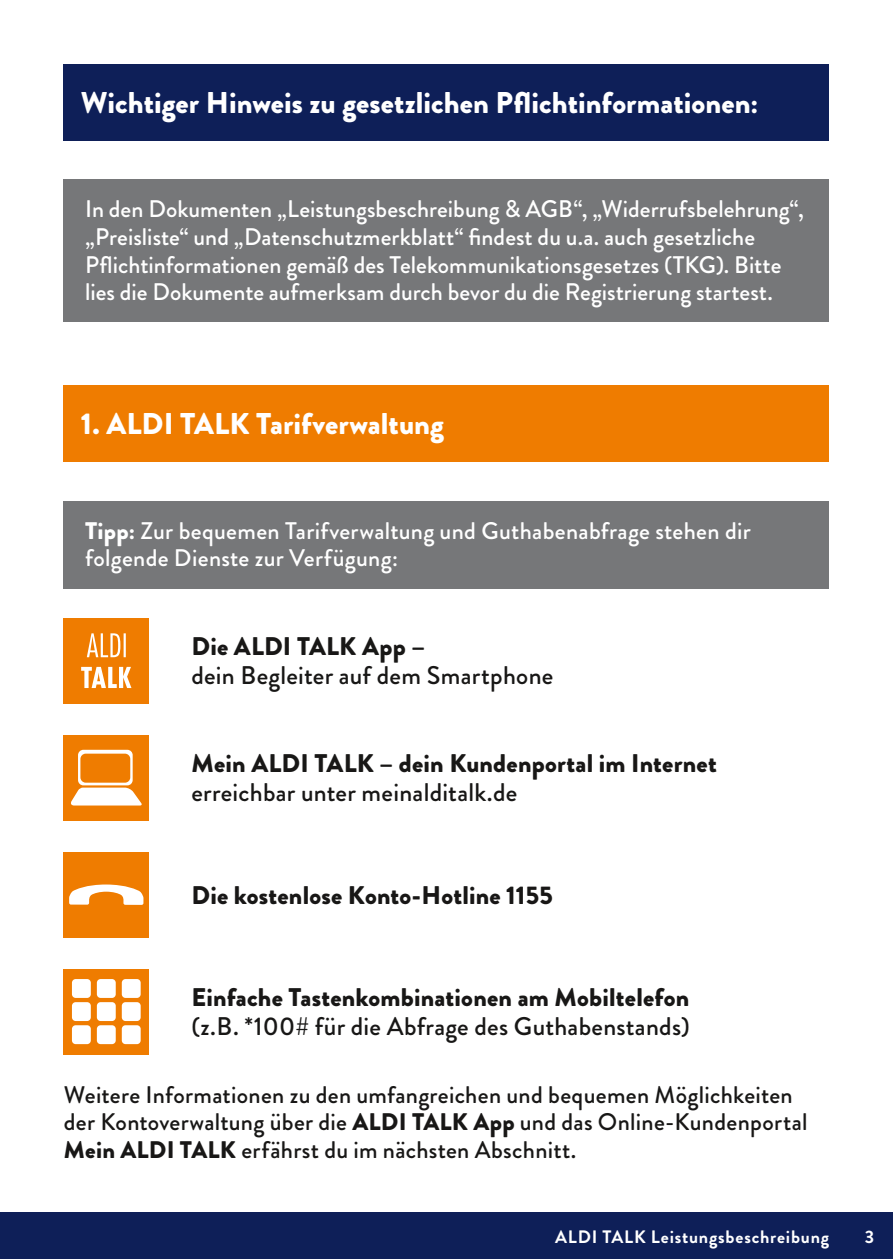
<style>
.page{position:relative;width:893px;height:1259px;background:#fff}
.page>*{position:absolute;margin:0;border:0;box-sizing:border-box;transform-origin:0 0}
.t1{font:900 30px "Brandon Grotesque";color:#fff}
.t2{font:900 25.5px "Brandon Grotesque";letter-spacing:.01em;color:#181716}
.t3{font:500 25.5px "Brandon Grotesque";letter-spacing:.01em;color:#181716}
.t4{font:500 24px/27.6px "Brandon Grotesque";letter-spacing:.005em;color:#fff}
.t5{font:500 24px/27.6px "Brandon Grotesque";letter-spacing:.01em;color:#181716}
.t6{font:700 18px "Brandon Grotesque";letter-spacing:.045em;color:#fff}
.s1{font-weight:900}
</style>
<div class="page">
<div style="left:0;top:1212px;width:893px;height:47px;background:#0e1f58"></div>
<div style="left:64px;top:735px;width:85px;height:85px;background:#ef7c00"></div>
<svg style="left:71px;top:787px;width:71px;height:18px"></svg>
<svg style="left:78px;top:750px;width:55px;height:35px"></svg>
<div style="left:80px;top:753px;width:50px;height:29px;background:#ef7c00;border-radius:5px"></div>
<div style="left:64px;top:852px;width:85px;height:85px;background:#ef7c00"></div>
<svg style="left:69px;top:884px;width:74px;height:21px"></svg>
<div style="left:64px;top:969px;width:85px;height:85px;background:#ef7c00"></div>
<div style="left:72px;top:979px;width:19px;height:19px;background:#fff;border-radius:4px"></div>
<div style="left:97px;top:979px;width:19px;height:19px;background:#fff;border-radius:4px"></div>
<div style="left:122px;top:979px;width:19px;height:19px;background:#fff;border-radius:4px"></div>
<div style="left:72px;top:1002px;width:19px;height:19px;background:#fff;border-radius:4px"></div>
<div style="left:97px;top:1002px;width:19px;height:19px;background:#fff;border-radius:4px"></div>
<div style="left:122px;top:1002px;width:19px;height:19px;background:#fff;border-radius:4px"></div>
<div style="left:72px;top:1025px;width:19px;height:19px;background:#fff;border-radius:4px"></div>
<div style="left:97px;top:1025px;width:19px;height:19px;background:#fff;border-radius:4px"></div>
<div style="left:122px;top:1025px;width:19px;height:19px;background:#fff;border-radius:4px"></div>
<div style="left:64px;top:179px;width:765px;height:143px;background:#767779"></div>
<div style="left:64px;top:501px;width:765px;height:87px;background:#767779"></div>
<div style="left:64px;top:618px;width:85px;height:85px;background:#ef7c00"></div>
<svg style="left:81px;top:667px;width:50px;height:21px"></svg>
<svg style="left:87px;top:633px;width:39px;height:24px"></svg>
<div style="left:64px;top:64px;width:765px;height:76px;background:#0e1f58"></div>
<div style="left:64px;top:385px;width:765px;height:77px;background:#ef7c00"></div>
<p class="t1" style="left:81px;top:81px;width:679px">Wichtiger Hinweis zu gesetzlichen Pflichtinformationen:</p>
<p class="t4" style="left:85px;top:196px;width:720px">In den Dokumenten „Leistungsbeschreibung &amp; AGB“, „Widerrufsbelehrung“, „Preisliste“ und „Datenschutzmerkblatt“ findest du u.a. auch gesetzliche Pflichtinformationen gemäß des Telekommunikationsgesetzes (TKG). Bitte lies die Dokumente aufmerksam durch bevor du die Registrierung startest.</p>
<p class="t1" style="left:81px;top:403px;width:365px">1. ALDI TALK Tarifverwaltung</p>
<p class="t4" style="left:85px;top:517px;width:667px"><span class="s1">Tipp:</span> Zur bequemen Tarifverwaltung und Guthabenabfrage stehen dir folgende Dienste zur Verfügung:</p>
<p class="t2" style="left:191px;top:628px;width:235px">Die ALDI TALK App –</p>
<p class="t3" style="left:191px;top:658px;width:364px">dein Begleiter auf dem Smartphone</p>
<p class="t2" style="left:191px;top:745px;width:527px">Mein ALDI TALK – dein Kundenportal im Internet</p>
<p class="t3" style="left:191px;top:774px;width:327px">erreichbar unter meinalditalk.de</p>
<p class="t2" style="left:191px;top:876px;width:363px">Die kostenlose Konto-Hotline 1155</p>
<p class="t2" style="left:191px;top:979px;width:499px">Einfache Tastenkombinationen am Mobiltelefon</p>
<p class="t3" style="left:191px;top:1008px;width:500px">(z.B. *100# für die Abfrage des Guthabenstands)</p>
<p class="t5" style="left:64px;top:1081px;width:745px">Weitere Informationen zu den umfangreichen und bequemen Möglichkeiten der Kontoverwaltung über die <span class="s1">ALDI TALK App</span> und das Online-Kundenportal<br><span class="s1">Mein ALDI TALK</span> erfährst du im nächsten Abschnitt.</p>
<p class="t6" style="left:555px;top:1224px;width:276px">ALDI TALK Leistungsbeschreibung</p>
<p class="t6" style="left:865px;top:1224px;width:11px">3</p>
</div>
